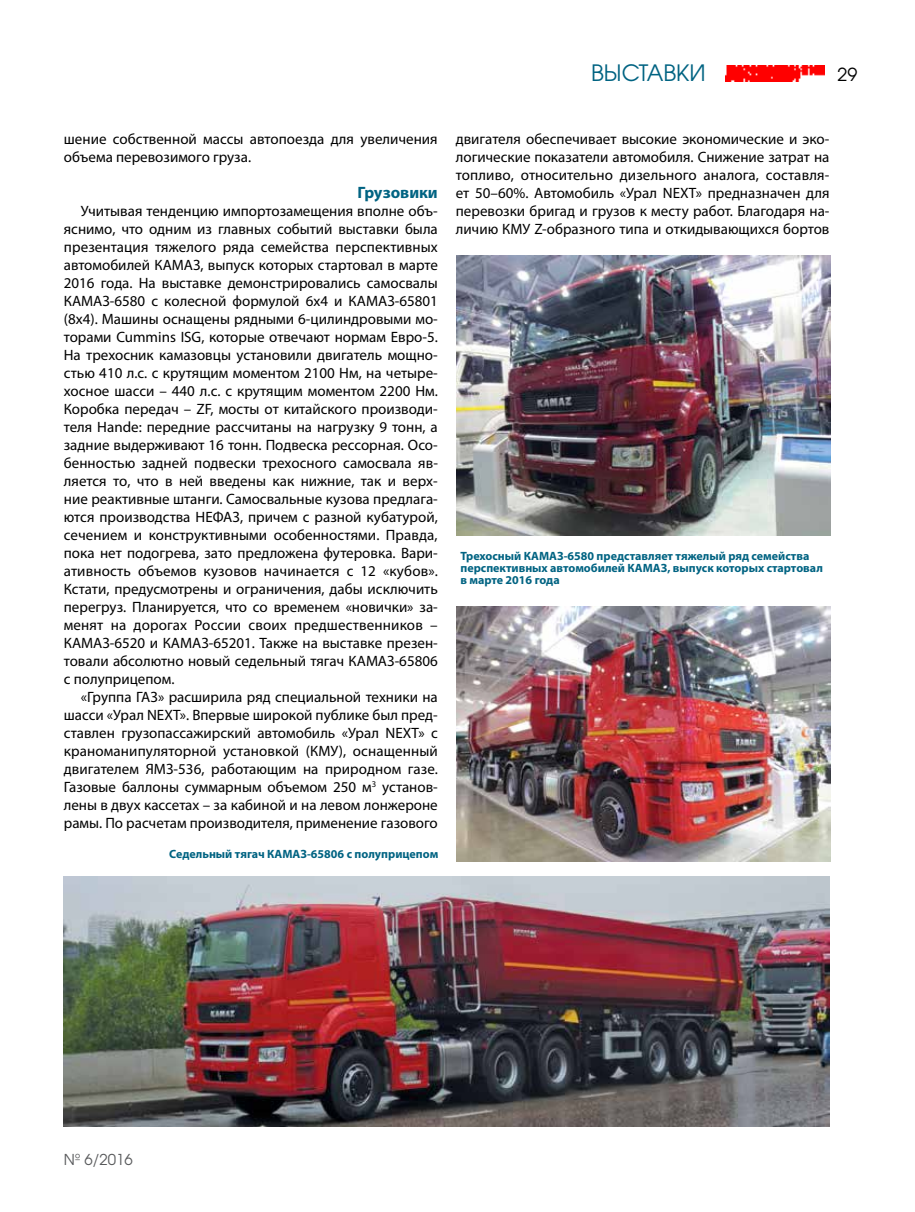
<style>
.page{position:relative;width:915px;height:1212px;background:#fff}
.page>*{position:absolute;margin:0;border:0;box-sizing:border-box;transform-origin:0 0}
.t1{font:22.5px "AG Avalanche C";color:#006382}
.t2{font:18px "AG Avalanche C";color:#000}
.t3{font:700 16.5px "Myriad Pro";color:#006382}
.t4{font:15px/18px "Myriad Pro";color:#000;text-align:justify}
.t5{font:15px "AG Avalanche C";color:#58595b}
.t6{font:700 12px/12px "Myriad Pro";color:#006382}
</style>
<div class="page">
<img style="left:725px;top:65px;width:99px;height:17px">
<img style="left:456px;top:255px;width:374px;height:281px">
<img style="left:456px;top:607px;width:374px;height:255px">
<img style="left:64px;top:877px;width:765px;height:250px">
<h1 class="t1" style="left:590px;top:59px;width:116px">ВЫСТАВКИ</h1>
<p class="t2" style="left:837px;top:63px;width:21px">29</p>
<p class="t4" style="left:64px;top:130px;width:375px">шение собственной массы автопоезда для увеличения объема перевозимого груза.</p>
<p class="t3" style="left:357px;top:182px;width:82px">Грузовики</p>
<p class="t4" style="left:64px;top:202px;width:375px;text-indent:17px">Учитывая тенденцию импортозамещения вполне объ&shy;яснимо, что одним из главных событий выставки была презентация тяжелого ряда семейства перспективных автомобилей КАМАЗ, выпуск которых стартовал в марте 2016 года. На выставке демонстрировались самосвалы КАМАЗ-6580 с колесной формулой 6х4 и КАМАЗ-65801 (8х4). Машины оснащены рядными 6-цилиндровыми мо&shy;торами Cummins ISG, которые отвечают нормам Евро-5.<br>На трехосник камазовцы установили двигатель мощно&shy;стью 410 л.с. с крутящим моментом 2100 Нм, на четыре&shy;хосное шасси – 440 л.с. с крутящим моментом 2200 Нм.<br>Коробка передач – ZF, мосты от китайского производи&shy;теля Hande: передние рассчитаны на нагрузку 9 тонн, а задние выдерживают 16 тонн. Подвеска рессорная. Осо&shy;бенностью задней подвески трехосного самосвала яв&shy;ляется то, что в ней введены как нижние, так и верх&shy;ние реактивные штанги. Самосвальные кузова предлага&shy;ются производства НЕФАЗ, причем с разной кубатурой, сечением и конструктивными особенностями. Правда, пока нет подогрева, зато предложена футеровка. Вари&shy;ативность объемов кузовов начинается с 12 «кубов».<br>Кстати, предусмотрены и ограничения, дабы исключить перегруз. Планируется, что со временем «новички» за&shy;менят на дорогах России своих предшественников – КАМАЗ-6520 и КАМАЗ-65201. Также на выставке презен&shy;товали абсолютно новый седельный тягач КАМАЗ-65806 с полуприцепом.</p>
<p class="t4" style="left:64px;top:688px;width:375px;text-indent:17px">«Группа ГАЗ» расширила ряд специальной техники на шасси «Урал NEXT». Впервые широкой публике был пред&shy;ставлен грузопассажирский автомобиль «Урал NEXT» с краноманипуляторной установкой (КМУ), оснащенный двигателем ЯМЗ-536, работающим на природном газе.<br>Газовые баллоны суммарным объемом 250 м<sup>3</sup> установ&shy;лены в двух кассетах – за кабиной и на левом лонжероне рамы. По расчетам производителя, применение газового</p>
<p class="t6" style="left:169px;top:848px;width:270px">Седельный тягач КАМАЗ-65806 с полуприцепом</p>
<p class="t4" style="left:455px;top:130px;width:375px">двигателя обеспечивает высокие экономические и эко&shy;логические показатели автомобиля. Снижение затрат на топливо, относительно дизельного аналога, составля&shy;ет 50–60%. Автомобиль «Урал NEXT» предназначен для перевозки бригад и грузов к месту работ. Благодаря на&shy;личию КМУ Z-образного типа и откидывающихся бортов</p>
<p class="t6" style="left:460px;top:550px;width:364px">Трехосный КАМАЗ-6580 представляет тяжелый ряд семейства перспективных автомобилей КАМАЗ, выпуск которых стартовал в марте 2016 года</p>
<p class="t5" style="left:64px;top:1150px;width:70px">№ 6/2016</p>
</div>
